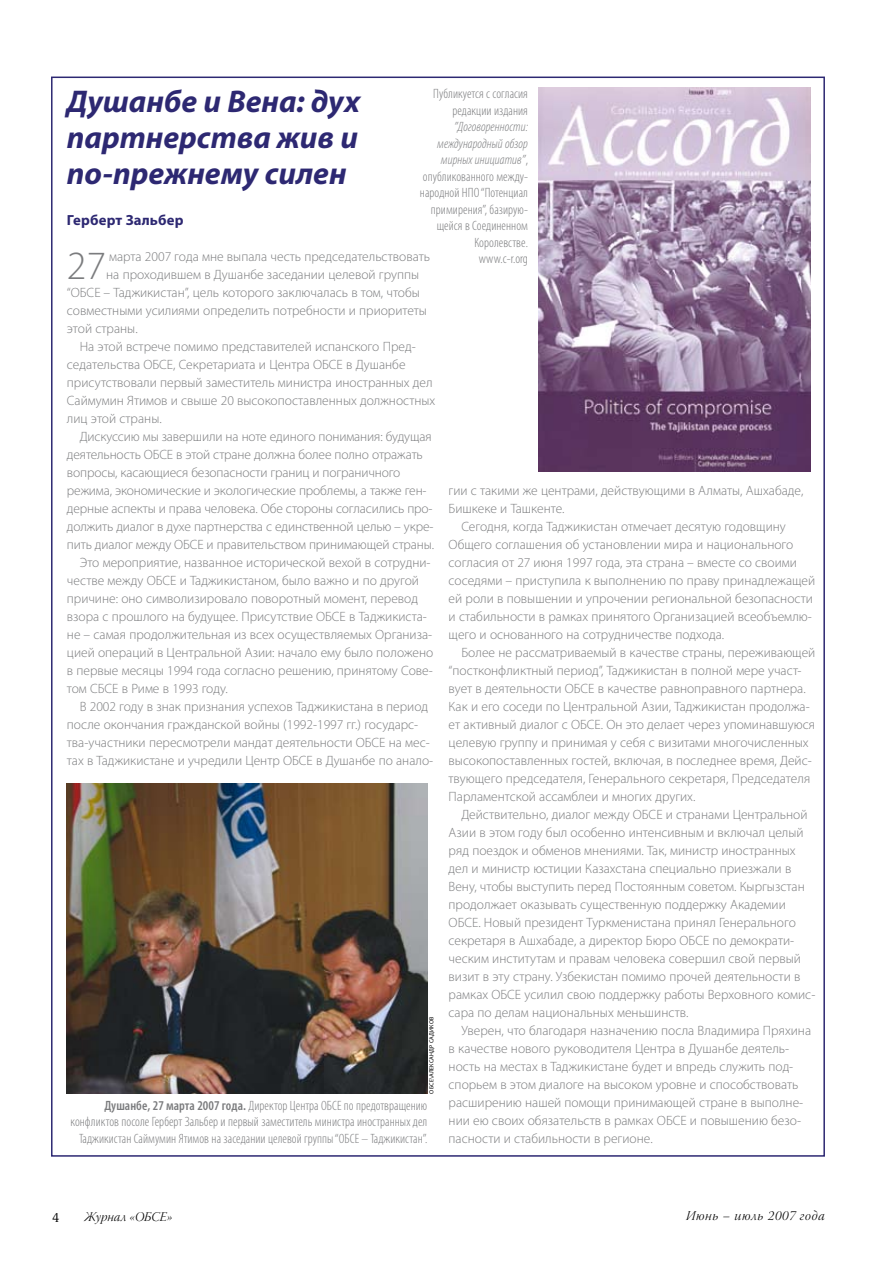
<style>
.page{position:relative;width:893px;height:1263px;background:#fff}
.page>*{position:absolute;margin:0;border:0;box-sizing:border-box;transform-origin:0 0}
.t1{font:300 40.2px "Myriad Pro";color:#7b7c7e}
.t2{font:italic 700 31.5px/36px "Myriad Pro";color:#2d2872;text-align:justify}
.t3{font:700 14.7px "Myriad Pro";letter-spacing:.01em;color:#2d2872}
.t4{font:300 13.5px/18px "Myriad Pro";color:#7b7c7e}
.t5{font:300 condensed 13.5px/16.5px "Myriad Pro";letter-spacing:.005em;color:#7b7c7e;text-align:right}
.t6{font:13.5px "Warnock Pro Light It Disp";letter-spacing:.05em;color:#000}
.t7{font:13.2px "Warnock Pro Light It Disp";letter-spacing:.01em;color:#000}
.t8{font:6px "Myriad Pro";letter-spacing:.02em;color:#000}
.s1{font-style:italic}
.s2{font-weight:600}
</style>
<div class="page">
<img style="left:539px;top:87px;width:272px;height:384px">
<img style="left:67px;top:783px;width:360px;height:311px">
<h2 class="t2" style="left:67px;top:83px;width:295px">Душанбе и Вена: дух партнерства жив и по‑прежнему силен</h2>
<p class="t5" style="left:433px;top:85px;width:96px">Публикуется с согласия редакции издания</p>
<p class="t5" style="left:420px;top:118px;width:110px"><span class="s1">”Договоренности: международный обзор мирных инициатив”</span>, опубликованного между&shy;народной НПО “Потенциал примирения”, базирую&shy;щейся в Соединенном<br>Королевстве.<br>www.c-r.org</p>
<p class="t3" style="left:67px;top:210px;width:118px">Герберт Зальбер</p>
<h1 class="t1" style="left:67px;top:241px;width:41px">27</h1>
<p class="t4" style="left:109px;top:247px;width:323px">марта 2007 года мне выпала честь председательствовать</p>
<p class="t4" style="left:106px;top:265px;width:315px">на проходившем в Душанбе заседании целевой группы</p>
<p class="t4" style="left:67px;top:283px;width:354px">“ОБСЕ – Таджикистан”, цель которого заключалась в том, чтобы</p>
<p class="t4" style="left:67px;top:301px;width:362px">совместными усилиями определить потребности и приоритеты</p>
<p class="t4" style="left:67px;top:319px;width:72px">этой страны.</p>
<p class="t4" style="left:80px;top:337px;width:338px">На этой встрече помимо представителей испанского Пред‑</p>
<p class="t4" style="left:67px;top:355px;width:340px">седательства ОБСЕ, Секретариата и Центра ОБСЕ в Душанбе</p>
<p class="t4" style="left:67px;top:373px;width:367px">присутствовали первый заместитель министра иностранных дел</p>
<p class="t4" style="left:67px;top:391px;width:370px">Саймумин Ятимов и свыше 20 высокопоставленных должностных</p>
<p class="t4" style="left:67px;top:409px;width:96px">лиц этой страны.</p>
<p class="t4" style="left:80px;top:427px;width:353px">Дискуссию мы завершили на ноте единого понимания: будущая</p>
<p class="t4" style="left:67px;top:445px;width:357px">деятельность ОБСЕ в этой стране должна более полно отражать</p>
<p class="t4" style="left:67px;top:463px;width:335px">вопросы, касающиеся безопасности границ и пограничного</p>
<p class="t4" style="left:67px;top:481px;width:361px">режима, экономические и экологические проблемы, а также ген‑</p>
<p class="t4" style="left:67px;top:499px;width:367px">дерные аспекты и права человека. Обе стороны согласились про‑</p>
<p class="t4" style="left:67px;top:517px;width:368px">должить диалог в духе партнерства с единственной целью – укре‑</p>
<p class="t4" style="left:67px;top:535px;width:369px">пить диалог между ОБСЕ и правительством принимающей страны.</p>
<p class="t4" style="left:80px;top:553px;width:352px">Это мероприятие, названное исторической вехой в сотрудни‑</p>
<p class="t4" style="left:67px;top:571px;width:354px">честве между ОБСЕ и Таджикистаном, было важно и по другой</p>
<p class="t4" style="left:67px;top:589px;width:353px">причине: оно символизировало поворотный момент, перевод</p>
<p class="t4" style="left:67px;top:607px;width:361px">взора с прошлого на будущее. Присутствие ОБСЕ в Таджикиста‑</p>
<p class="t4" style="left:67px;top:625px;width:367px">не – самая продолжительная из всех осуществляемых Организа‑</p>
<p class="t4" style="left:67px;top:643px;width:368px">цией операций в Центральной Азии: начало ему было положено</p>
<p class="t4" style="left:67px;top:661px;width:367px">в первые месяцы 1994 года согласно решению, принятому Сове‑</p>
<p class="t4" style="left:67px;top:679px;width:162px">том СБСЕ в Риме в 1993 году.</p>
<p class="t4" style="left:80px;top:697px;width:350px">В 2002 году в знак признания успехов Таджикистана в период</p>
<p class="t4" style="left:67px;top:715px;width:353px">после окончания гражданской войны (1992‑1997 гг.) государс‑</p>
<p class="t4" style="left:67px;top:733px;width:364px">тва-участники пересмотрели мандат деятельности ОБСЕ на мес‑</p>
<p class="t4" style="left:67px;top:751px;width:368px">тах в Таджикистане и учредили Центр ОБСЕ в Душанбе по анало‑</p>
<p class="t4" style="left:449px;top:481px;width:356px">гии с такими же центрами, действующими в Алматы, Ашхабаде,<br>Бишкеке и Ташкенте.</p>
<p class="t4" style="left:449px;top:517px;width:368px;text-indent:13px">Сегодня, когда Таджикистан отмечает десятую годовщину Общего соглашения об установлении мира и национального согласия от 27 июня 1997 года, эта страна – вместе со своими соседями – приступила к выполнению по праву принадлежащей ей роли в повышении и упрочении региональной безопасности и стабильности в рамках принятого Организацией всеобъемлю‑ щего и основанного на сотрудничестве подхода.</p>
<p class="t4" style="left:449px;top:643px;width:368px;text-indent:13px">Более не рассматриваемый в качестве страны, переживающей “постконфликтный период”, Таджикистан в полной мере участ‑ вует в деятельности ОБСЕ в качестве равноправного партнера.<br>Как и его соседи по Центральной Азии, Таджикистан продолжа‑ ет активный диалог с ОБСЕ. Он это делает через упоминавшуюся целевую группу и принимая у себя с визитами многочисленных высокопоставленных гостей, включая, в последнее время, Дейс‑ твующего председателя, Генерального секретаря, Председателя Парламентской ассамблеи и многих других.</p>
<p class="t4" style="left:449px;top:805px;width:368px;text-indent:13px">Действительно, диалог между ОБСЕ и странами Центральной Азии в этом году был особенно интенсивным и включал целый ряд поездок и обменов мнениями. Так, министр иностранных дел и министр юстиции Казахстана специально приезжали в Вену, чтобы выступить перед Постоянным советом. Кыргызстан продолжает оказывать существенную поддержку Академии ОБСЕ. Новый президент Туркменистана принял Генерального секретаря в Ашхабаде, а директор Бюро ОБСЕ по демократи‑ ческим институтам и правам человека совершил свой первый визит в эту страну. Узбекистан помимо прочей деятельности в рамках ОБСЕ усилил свою поддержку работы Верховного комис‑ сара по делам национальных меньшинств.</p>
<p class="t4" style="left:449px;top:1021px;width:364px;text-indent:13px">Уверен, что благодаря назначению посла Владимира Пряхина в качестве нового руководителя Центра в Душанбе деятель‑ ность на местах в Таджикистане будет и впредь служить под‑ спорьем в этом диалоге на высоком уровне и способствовать расширению нашей помощи принимающей стране в выполне‑ нии ею своих обязательств в рамках ОБСЕ и повышению безо‑ пасности и стабильности в регионе.</p>
<p class="t8" style="left:428px;top:1093px;width:78px;rotate:-90deg">ОБСЕ\АЛЕКСАНДР САДИКОВ</p>
<p class="t5" style="left:70px;top:1097px;width:358px"><span class="s2">Душанбе, 27 марта 2007 года.</span> Директор Центра ОБСЕ по предотвращению конфликтов посоле Герберт Зальбер и первый заместитель министра иностранных дел<br>Таджикистан Саймумин Ятимов на заседании целевой группы “ОБСЕ – Таджикистан”.</p>
<p class="t7" style="left:85px;top:1210px;width:90px">Журнал «ОБСЕ»</p>
<p class="t6" style="left:686px;top:1208px;width:140px">Июнь – июль 2007 года</p>
</div>
